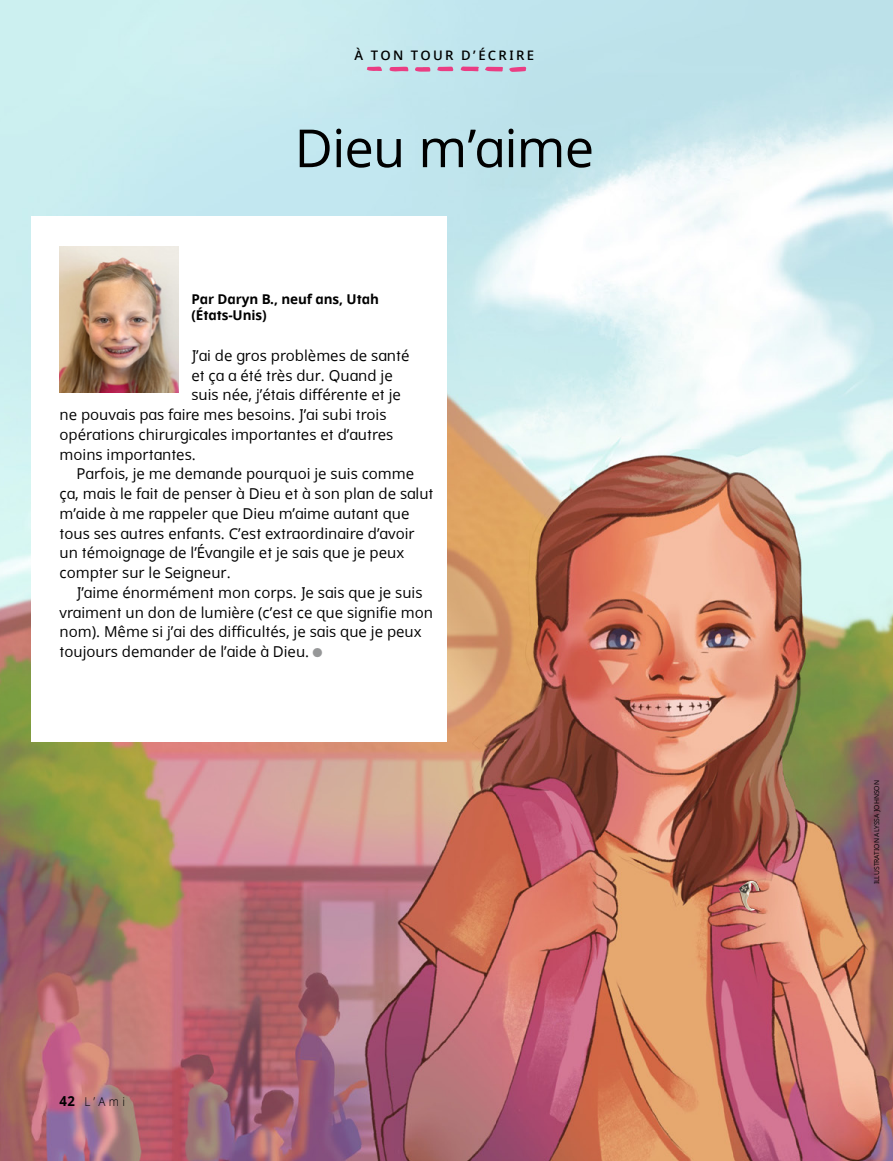
<style>
.page{position:relative;width:893px;height:1161px;background:#fff}
.page>*{position:absolute;margin:0;border:0;box-sizing:border-box;transform-origin:0 0}
.t1{font:52.5px "Dots Solidlds Lat";letter-spacing:-.015em;color:#000}
.p1{font:15px/19.8px "Dots Solidlds Lat";color:#000}
.p1_first{font:15px "Dots Solidlds Lat";color:#000}
.p1_author-name{font:700 13.5px/15.8px "Dots Solidlds Lat";letter-spacing:-.005em;color:#000}
.t2{font:600 13.2px "Dots Solidlds Lat";letter-spacing:.175em;color:#000}
.t3{font:300 12.3px "Dots Solidlds Lat";color:#000;scale:.95 1}
.t4{font:6.75px "Dots Solidlds Lat";color:#000}
.s1{font-family:"Ding P Ilds Dpi";font-size:12.75px;color:#969798}
.s2{font-weight:700;font-size:13.8px}
</style>
<div class="page">
<img style="left:0;top:0;width:893px;height:1161px">
<div style="left:31px;top:217px;width:415px;height:525px;background:#fff"></div>
<img style="left:60px;top:246px;width:119px;height:147px">
<img style="left:739px;top:881px;width:20px;height:30px">
<svg style="left:389px;top:67px;width:19px;height:4px"></svg>
<svg style="left:460px;top:66px;width:19px;height:5px"></svg>
<svg style="left:485px;top:67px;width:18px;height:5px"></svg>
<svg style="left:509px;top:67px;width:17px;height:5px"></svg>
<svg style="left:415px;top:67px;width:15px;height:5px"></svg>
<svg style="left:437px;top:67px;width:16px;height:4px"></svg>
<svg style="left:366px;top:67px;width:16px;height:4px"></svg>
<p class="t2" style="left:354px;top:45px;width:181px">À TON TOUR D’ÉCRIRE</p>
<p class="t1" style="left:295px;top:110px;width:301px">Dieu m’aime</p>
<p class="p1_author-name" style="left:191px;top:292px;width:189px">Par Daryn B., neuf ans, Utah (États-Unis)</p>
<p class="p1_first" style="left:191px;top:344px;width:220px">J’ai de gros problèmes de santé</p>
<p class="p1_first" style="left:191px;top:364px;width:203px">et ça a été très dur. Quand je</p>
<p class="p1_first" style="left:191px;top:384px;width:211px">suis née, j’étais différente et je</p>
<p class="p1_first" style="left:60px;top:404px;width:328px">ne pouvais pas faire mes besoins. J’ai subi trois</p>
<p class="p1_first" style="left:60px;top:423px;width:335px">opérations chirurgicales importantes et d’autres</p>
<p class="p1_first" style="left:60px;top:443px;width:138px">moins importantes.</p>
<p class="p1" style="left:60px;top:464px;width:376px;text-indent:17px">Parfois, je me demande pourquoi je suis comme ça, mais le fait de penser à Dieu et à son plan de salut m’aide à me rappeler que Dieu m’aime autant que tous ses autres enfants. C’est extraordinaire d’avoir un témoignage de l’Évangile et je sais que je peux compter sur le Seigneur.</p>
<p class="p1" style="left:60px;top:583px;width:375px;text-indent:17px">J’aime énormément mon corps. Je sais que je suis vraiment un don de lumière (c’est ce que signifie mon nom). Même si j’ai des difficultés, je sais que je peux toujours demander de l’aide à Dieu. <span class="s1">●</span></p>
<p class="t3" style="left:60px;top:1092px;width:70px"><span class="s2">42</span> L’Ami</p>
<p class="t4" style="left:872px;top:884px;width:106px;rotate:-90deg">ILLUSTRATION ALYSSA JOHNSON</p>
</div>
